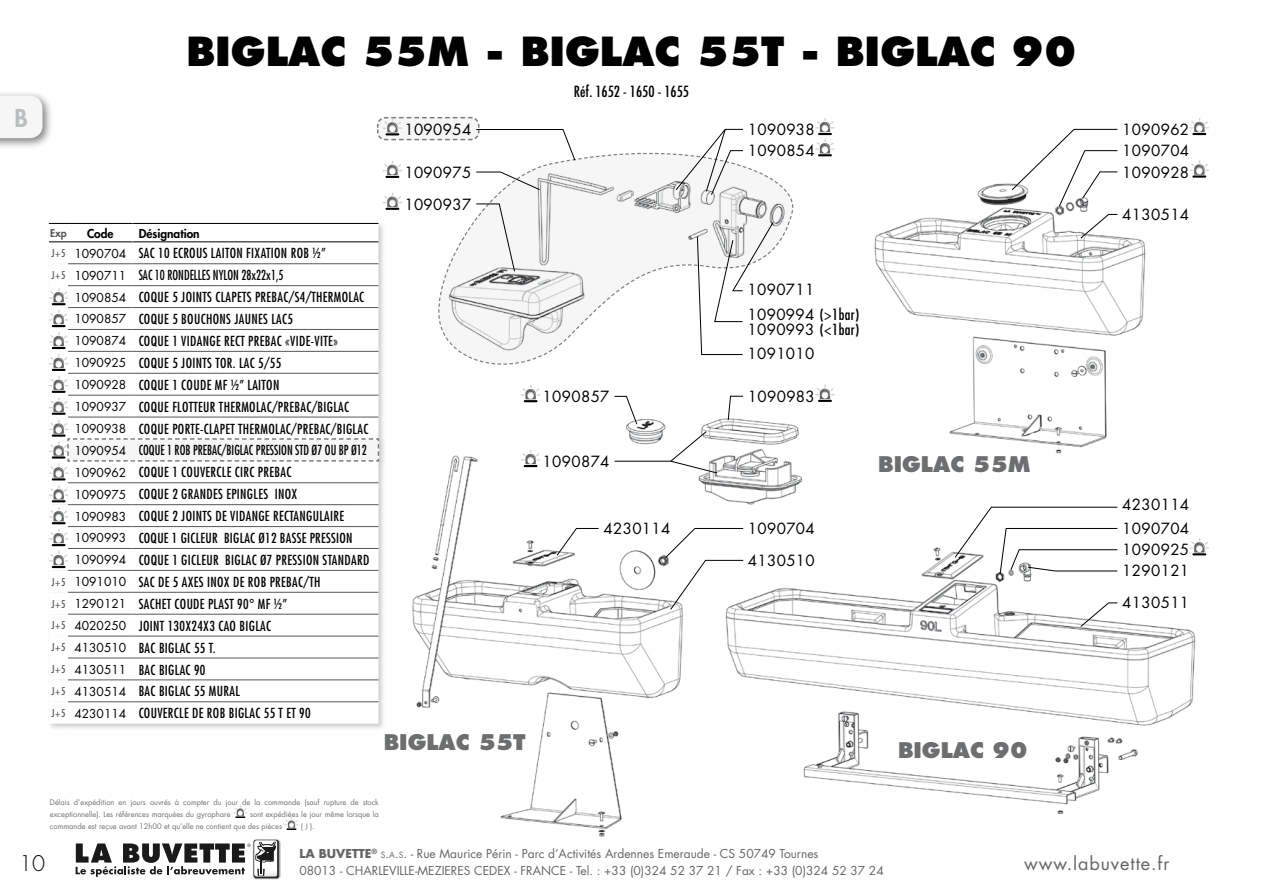
<style>
.page{position:relative;width:1263px;height:893px;background:#fff}
.page>*{position:absolute;margin:0;border:0;box-sizing:border-box;transform-origin:0 0}
.t1{font:800 39px "Futura Std";color:#000}
.t2{font:800 24px "Futura Std";color:#bbbdbe}
.t3{font:800 21px "Futura Std";color:#6d6e70}
.t4{font:300 21px "Futura Std";color:#000}
.t5{font:18px "Futura Std";letter-spacing:.05em;color:#646567}
.t6{font:15px/32px "Futura Std";letter-spacing:.025em;color:#000}
.t7{font:condensed 15px "Futura Std";color:#000}
.t8{font:condensed 13.5px "Futura Std";letter-spacing:.025em;color:#000}
.t9{font:condensed 13.5px/21.9px "Futura Std";color:#000}
.t10{font:condensed 13.5px "Futura Std";color:#000;scale:.9 1}
.t11{font:12px "Futura Std";color:#646567}
.t12{font:800 12px "Futura Std";color:#000}
.t13{font:800 10.5px "Futura Std";color:#58585a}
.t14{font:7.5px/12px "Futura Std";color:#707172}
.s1{font-size:10.5px;color:#58585a}
.s2{font-stretch:normal;font-size:12px}
.s3{font-stretch:condensed}
.s4{font-weight:700}
.s5{font-size:8.4px}
.s6{font-style:inherit}
</style>
<div class="page">
<img style="left:500px;top:128px;width:706px;height:709px">
<svg style="left:1080px;top:214px;width:38px;height:25px"></svg>
<svg style="left:1080px;top:602px;width:38px;height:25px"></svg>
<svg style="left:1011px;top:129px;width:107px;height:78px"></svg>
<svg style="left:954px;top:507px;width:164px;height:67px"></svg>
<svg style="left:815px;top:385px;width:20px;height:17px"></svg>
<svg style="left:815px;top:118px;width:20px;height:38px"></svg>
<svg style="left:1189px;top:118px;width:20px;height:17px"></svg>
<svg style="left:1189px;top:160px;width:20px;height:18px"></svg>
<svg style="left:1189px;top:538px;width:20px;height:17px"></svg>
<svg style="left:49px;top:117px;width:745px;height:607px"></svg>
<svg style="left:233px;top:805px;width:14px;height:13px"></svg>
<svg style="left:284px;top:817px;width:15px;height:13px"></svg>
<img style="left:253px;top:839px;width:27px;height:40px">
<svg style="left:254px;top:840px;width:24px;height:37px"></svg>
<svg style="left:254px;top:840px;width:23px;height:36px"></svg>
<svg style="left:76px;top:841px;width:201px;height:36px"></svg>
<div style="left:0;top:90px;width:54px;height:59px;background:#000;opacity:.5"></div>
<div style="left:0;top:96px;width:43px;height:42px;background:#f6f6f6"></div>
<h2 class="t2" style="left:15px;top:103px;width:15px">B</h2>
<h1 class="t1" style="left:186px;top:27px;width:891px">BIGLAC 55M - BIGLAC 55T - BIGLAC 90</h1>
<p class="t7" style="left:574px;top:83px;width:117px">Réf. 1652 - 1650 - 1655</p>
<p class="t13" style="left:50px;top:226px;width:18px">Exp</p>
<p class="t12" style="left:87px;top:226px;width:28px">Code</p>
<p class="t12" style="left:139px;top:226px;width:63px">Désignation</p>
<p class="t9" style="left:52px;top:242px;width:276px"><span class="s1">J+5</span> <span class="s2">1090704</span> SAC 10 ECROUS LAITON FIXATION ROB ½”<br><span class="s1">J+5</span> <span class="s2">1090711</span> SAC 10 RONDELLES NYLON 28x22x1,5</p>
<p class="t8" style="left:74px;top:289px;width:291px"><span class="s2">1090854</span> COQUE 5 JOINTS CLAPETS PREBAC/S4/THERMOLAC</p>
<p class="t8" style="left:74px;top:311px;width:220px"><span class="s2">1090857</span> COQUE 5 BOUCHONS JAUNES LAC5</p>
<p class="t8" style="left:74px;top:333px;width:265px"><span class="s2">1090874</span> COQUE 1 VIDANGE RECT PREBAC «VIDE-VITE»</p>
<p class="t8" style="left:74px;top:355px;width:208px"><span class="s2">1090925</span> COQUE 5 JOINTS TOR. LAC 5/55</p>
<p class="t8" style="left:74px;top:377px;width:206px"><span class="s2">1090928</span> COQUE 1 COUDE MF ½” LAITON</p>
<p class="t8" style="left:74px;top:399px;width:276px"><span class="s2">1090937</span> COQUE FLOTTEUR THERMOLAC/PREBAC/BIGLAC</p>
<p class="t8" style="left:74px;top:420px;width:295px"><span class="s2">1090938</span> COQUE PORTE-CLAPET THERMOLAC/PREBAC/BIGLAC</p>
<p class="t10" style="left:74px;top:442px;width:326px"><span class="s2">1090954</span> COQUE 1 ROB PREBAC/BIGLAC PRESSION STD Ø7 OU BP Ø12</p>
<p class="t8" style="left:74px;top:464px;width:218px"><span class="s2">1090962</span> COQUE 1 COUVERCLE CIRC PREBAC</p>
<p class="t8" style="left:74px;top:486px;width:224px"><span class="s2">1090975</span> COQUE 2 GRANDES EPINGLES INOX</p>
<p class="t8" style="left:74px;top:508px;width:271px"><span class="s2">1090983</span> COQUE 2 JOINTS DE VIDANGE RECTANGULAIRE</p>
<p class="t8" style="left:74px;top:530px;width:280px"><span class="s2">1090993</span> COQUE 1 GICLEUR BIGLAC Ø12 BASSE PRESSION</p>
<p class="t8" style="left:74px;top:552px;width:296px"><span class="s2">1090994</span> COQUE 1 GICLEUR BIGLAC Ø7 PRESSION STANDARD</p>
<p class="t8" style="left:52px;top:574px;width:270px"><span class="s1">J+5</span> <span class="s2">1091010</span> SAC DE 5 AXES INOX DE ROB PREBAC/TH</p>
<p class="t8" style="left:52px;top:596px;width:237px"><span class="s1">J+5</span> <span class="s2">1290121</span> SACHET COUDE PLAST 90° MF ½”</p>
<p class="t8" style="left:52px;top:618px;width:221px"><span class="s1">J+5</span> <span class="s2">4020250</span> JOINT 130X24X3 CAO BIGLAC</p>
<p class="t8" style="left:52px;top:639px;width:165px"><span class="s1">J+5</span> <span class="s2">4130510</span> BAC BIGLAC 55 T.</p>
<p class="t8" style="left:52px;top:661px;width:155px"><span class="s1">J+5</span> <span class="s2">4130511</span> BAC BIGLAC 90</p>
<p class="t8" style="left:52px;top:683px;width:190px"><span class="s1">J+5</span> <span class="s2">4130514</span> BAC BIGLAC 55 MURAL</p>
<p class="t8" style="left:52px;top:705px;width:261px"><span class="s1">J+5</span> <span class="s2">4230114</span> COUVERCLE DE ROB BIGLAC 55 T ET 90</p>
<p class="t6" style="left:404px;top:114px;width:68px">1090954</p>
<p class="t6" style="left:404px;top:157px;width:68px">1090975<br>1090937</p>
<p class="t6" style="left:543px;top:381px;width:68px">1090857</p>
<p class="t6" style="left:543px;top:446px;width:68px">1090874</p>
<p class="t6" style="left:603px;top:512px;width:68px">4230114</p>
<p class="t6" style="left:748px;top:114px;width:68px">1090938</p>
<p class="t6" style="left:1122px;top:114px;width:68px">1090962</p>
<p class="t6" style="left:748px;top:135px;width:68px">1090854</p>
<p class="t6" style="left:747px;top:274px;width:68px">1090711</p>
<p class="t6" style="left:747px;top:298px;width:113px">1090994 <span class="s3">(&gt;1bar)</span></p>
<p class="t6" style="left:747px;top:314px;width:113px">1090993 <span class="s3">(&lt;1bar)</span></p>
<p class="t6" style="left:747px;top:337px;width:68px">1091010</p>
<p class="t6" style="left:748px;top:381px;width:68px">1090983</p>
<h3 class="t3" style="left:878px;top:451px;width:154px">BIGLAC 55M</h3>
<p class="t6" style="left:1122px;top:135px;width:68px">1090704</p>
<p class="t6" style="left:1122px;top:156px;width:68px">1090928</p>
<p class="t6" style="left:1122px;top:198px;width:68px">4130514</p>
<p class="t6" style="left:1122px;top:489px;width:68px">4230114</p>
<p class="t6" style="left:748px;top:512px;width:68px">1090704</p>
<p class="t6" style="left:1122px;top:512px;width:68px">1090704</p>
<p class="t6" style="left:748px;top:544px;width:68px">4130510</p>
<p class="t6" style="left:1122px;top:534px;width:68px">1090925</p>
<p class="t6" style="left:1122px;top:555px;width:68px">1290121</p>
<p class="t6" style="left:1122px;top:587px;width:68px">4130511</p>
<h3 class="t3" style="left:384px;top:729px;width:144px">BIGLAC 55T</h3>
<h3 class="t3" style="left:898px;top:737px;width:131px">BIGLAC 90</h3>
<p class="t14" style="left:50px;top:796px;width:330px">Délais d’expédition en jours ouvrés à compter du jour de la commande (sauf rupture de stock exceptionnelle). Les références marquées du gyrophare</p>
<p class="t14" style="left:50px;top:808px;width:330px;text-indent:200px">sont expédiées le jour même lorsque la commande est reçue avant 12h00 et qu’elle ne contient que des pièces</p>
<p class="t14" style="left:301px;top:820px;width:15px">( J ).</p>
<p class="t11" style="left:299px;top:846px;width:520px"><span class="s4">LA BUVETTE</span><sup>®</sup> <span class="s5">S</span><span class="s6">.</span><span class="s5">A</span><span class="s6">.</span><span class="s5">S</span><span class="s6">.</span> - Rue Maurice Périn - Parc d’Activités Ardennes Emeraude - CS 50749 Tournes</p>
<h3 class="t4" style="left:19px;top:851px;width:28px">10</h3>
<p class="t11" style="left:299px;top:862px;width:586px">08013 - CHARLEVILLE-MEZIERES CEDEX - FRANCE - Tel. : +33 (0)324 52 37 21 / Fax : +33 (0)324 52 37 24</p>
<h3 class="t5" style="left:1024px;top:852px;width:147px">www.labuvette.fr</h3>
</div>
